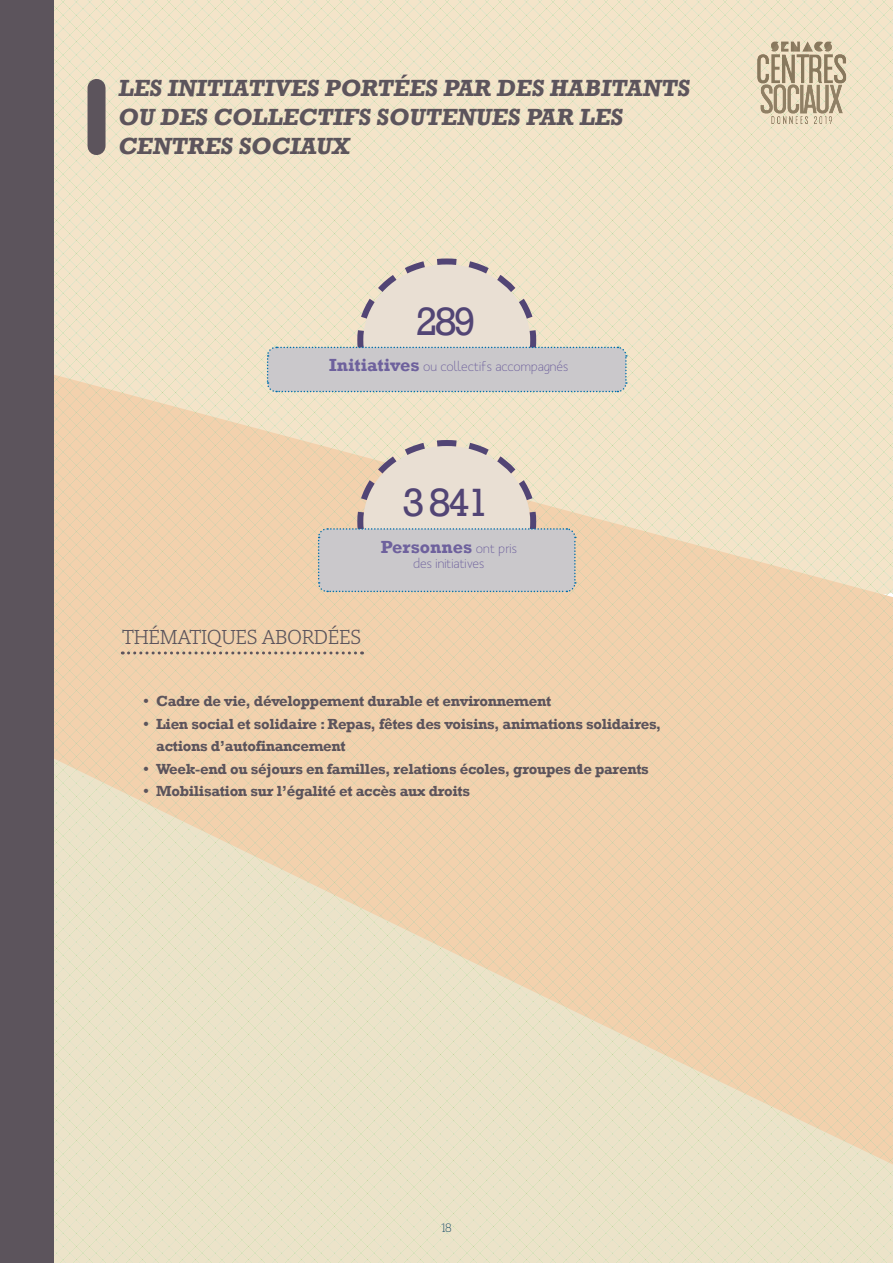
<style>
.page{position:relative;width:893px;height:1263px;background:#fff}
.page>*{position:absolute;margin:0;border:0;box-sizing:border-box;transform-origin:0 0}
.Chiffre_loc{font:40.5px "Rockwell";letter-spacing:-.07em;color:#524575}
._1er_Niveau_Titre{font:700 24px/28.8px "Rockwell";color:#5c545c}
._2e_Niveau{font:19.5px "Open Serif";letter-spacing:-.02em;color:#5c545c}
.Texte_de_blocs{font:700 18px "Rockwell";color:#6e619d}
.t1{font:700 15px/22.5px "Rockwell";letter-spacing:-.02em;color:#5c545c}
.Texte_de_blocs-2{font:13.5px "Mank Sans";color:#6e619d}
.t2{font:12px "Mank Sans";color:#0c4563}
.s1{font-family:"Rockwell";font-weight:700;font-size:18px}
.s2{font-family:"Mank Sans";font-weight:400;font-size:13.5px}
</style>
<div class="page">
<img style="left:0;top:0;width:893px;height:1263px">
<div style="left:88px;top:88px;width:18px;height:58px;background:#5c545c"></div>
<svg style="left:122px;top:651px;width:234px;height:3px"></svg>
<svg style="left:266px;top:255px;width:361px;height:138px;background:#ddd5c9"></svg>
<svg style="left:317px;top:437px;width:259px;height:156px;background:#d9d0c6"></svg>
<p class="_1er_Niveau_Titre" style="left:118px;top:74px;width:577px">LES INITIATIVES PORTÉES PAR DES HABITANTS<br>OU DES COLLECTIFS SOUTENUES PAR LES<br>CENTRES SOCIAUX</p>
<p class="Chiffre_loc" style="left:416px;top:297px;width:62px">289</p>
<p class="Texte_de_blocs-2" style="left:329px;top:358px;width:241px"><span class="s1">Initiatives</span> ou collectifs accompagnés</p>
<p class="Chiffre_loc" style="left:402px;top:479px;width:88px">3 841</p>
<p class="Texte_de_blocs" style="left:381px;top:536px;width:138px">Personnes <span class="s2">ont pris</span></p>
<p class="Texte_de_blocs-2" style="left:413px;top:555px;width:73px">des initiatives</p>
<p class="_2e_Niveau" style="left:122px;top:624px;width:240px">THÉMATIQUES ABORDÉES</p>
<p class="t1" style="left:144px;top:690px;width:409px">• Cadre de vie, développement durable et environnement</p>
<p class="t1" style="left:156px;top:712px;width:506px;text-indent:-13px">• Lien social et solidaire : Repas, fêtes des voisins, animations solidaires, actions d’autofinancement</p>
<p class="t1" style="left:144px;top:757px;width:507px">• Week-end ou séjours en familles, relations écoles, groupes de parents</p>
<p class="t1" style="left:144px;top:780px;width:328px">• Mobilisation sur l’égalité et accès aux droits</p>
<p class="t2" style="left:441px;top:1220px;width:12px">18</p>
</div>
